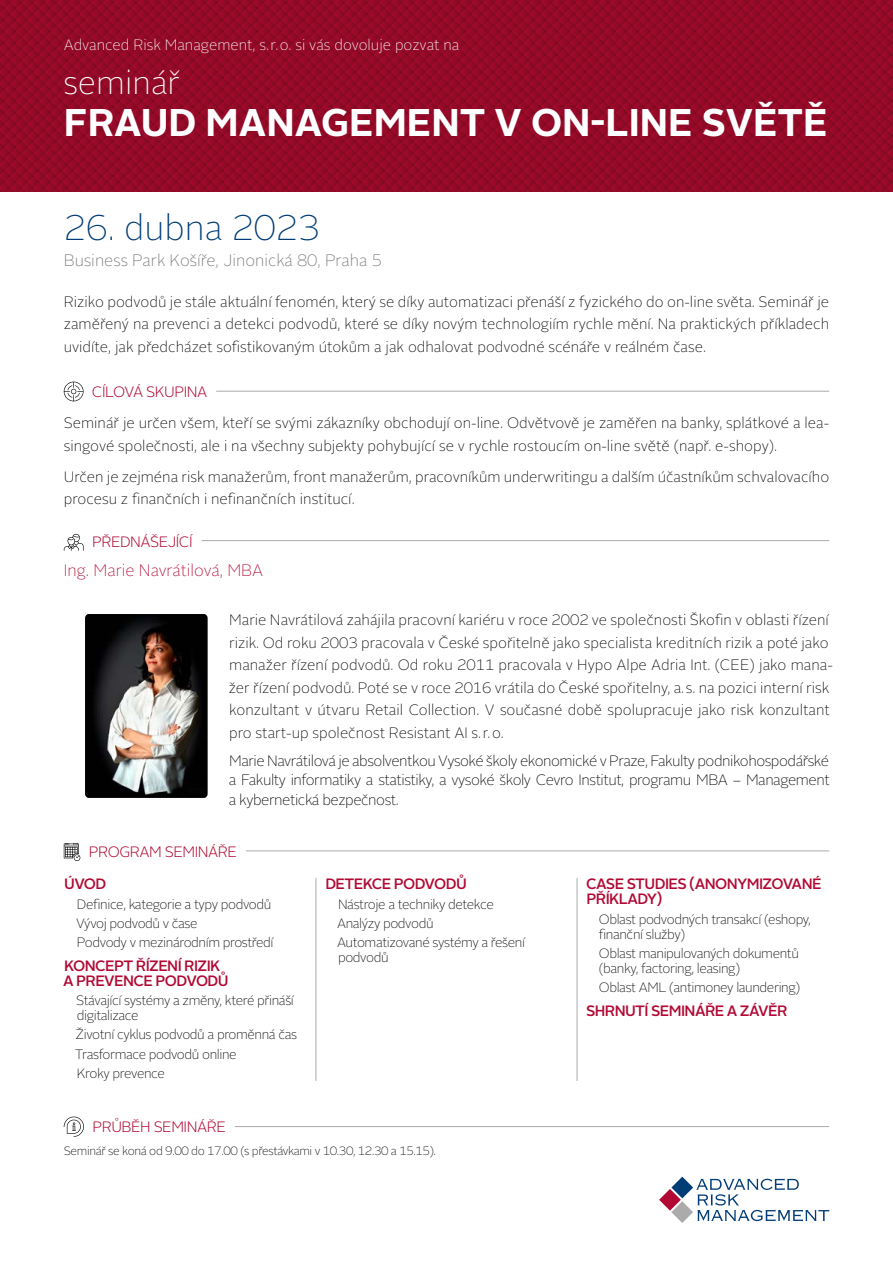
<style>
.page{position:relative;width:893px;height:1263px;background:#fff}
.page>*{position:absolute;margin:0;border:0;box-sizing:border-box;transform-origin:0 0}
.t1{font:700 38.55px "Alright Sans";color:#fff}
.t2{font:100 35.55px "Alright Sans";color:#003c76}
.t3{font:100 33px "Alright Sans";color:#fff}
.t4{font:100 16.5px "Alright Sans";color:#706f6f}
.t5{font:100 16.5px "Alright Sans";color:#b10933}
.chlebový_2021-11{font:100 15px/22.5px "Alright Sans";color:#000}
.text{font:100 15px/19.5px "Alright Sans";letter-spacing:-.03em;color:#000;text-align:justify}
.část_upraveno{font:500 15px/15px "Alright Sans";letter-spacing:-.04em;color:#b10933}
.oddíl{font:300 15px "Alright Sans";letter-spacing:-.03em;color:#b10933}
.t6{font:100 15px "Alright Sans";color:#fff}
.položka_1_upraveno{font:100 13.5px/15px "Alright Sans";letter-spacing:-.03em;color:#000}
.průběh{font:100 12px "Alright Sans";letter-spacing:-.03em;color:#000}
</style>
<div class="page">
<img style="left:0;top:0;width:893px;height:191px">
<hr style="left:64px;top:391px;width:765px;height:1px;background:#acabab">
<div style="left:64px;top:389px;width:152px;height:10px;background:#fff"></div>
<svg style="left:64px;top:382px;width:20px;height:19px"></svg>
<hr style="left:64px;top:540px;width:765px;height:1px;background:#acabab">
<div style="left:64px;top:538px;width:138px;height:10px;background:#fff"></div>
<svg style="left:64px;top:534px;width:20px;height:17px"></svg>
<img style="left:85px;top:614px;width:123px;height:184px">
<svg style="left:659px;top:1177px;width:170px;height:46px"></svg>
<hr style="left:316px;top:878px;width:1px;height:203px;background:#acabab">
<hr style="left:577px;top:878px;width:1px;height:203px;background:#acabab">
<hr style="left:64px;top:850px;width:765px;height:1px;background:#acabab">
<div style="left:64px;top:848px;width:182px;height:11px;background:#fff"></div>
<svg style="left:64px;top:843px;width:16px;height:18px"></svg>
<hr style="left:64px;top:1126px;width:765px;height:1px;background:#acabab">
<div style="left:64px;top:1124px;width:171px;height:10px;background:#fff"></div>
<svg style="left:64px;top:1116px;width:20px;height:21px"></svg>
<p class="t6" style="left:64px;top:34px;width:397px">Advanced Risk Management, s. r. o. si vás dovoluje pozvat na</p>
<p class="t3" style="left:63px;top:60px;width:118px">seminář</p>
<p class="t1" style="left:64px;top:95px;width:765px">FRAUD MANAGEMENT V ON-LINE SVĚTĚ</p>
<p class="t2" style="left:64px;top:204px;width:258px">26. dubna 2023</p>
<p class="t4" style="left:64px;top:249px;width:320px">Business Park Košíře, Jinonická 80, Praha 5</p>
<p class="chlebový_2021-11" style="left:64px;top:291px;width:767px;text-align:justify">Riziko podvodů je stále aktuální fenomén, který se díky automatizaci přenáší z fyzického do on-line světa. Seminář je zaměřený na prevenci a detekci podvodů, které se díky novým technologiím rychle mění. Na praktických příkladech uvidíte, jak předcházet sofistikovaným útokům a jak odhalovat podvodné scénáře v reálném čase.</p>
<p class="oddíl" style="left:92px;top:382px;width:117px">CÍLOVÁ SKUPINA</p>
<p class="chlebový_2021-11" style="left:64px;top:412px;width:767px">Seminář je určen všem, kteří se svými zákazníky obchodují on-line. Odvětvově je zaměřen na banky, splátkové a lea&shy;singové společnosti, ale i na všechny subjekty pohybující se v rychle rostoucím on-line světě (např. e-shopy).</p>
<p class="chlebový_2021-11" style="left:64px;top:465px;width:767px">Určen je zejména risk manažerům, front manažerům, pracovníkům underwritingu a dalším účastníkům schvalovacího procesu z finančních i nefinančních institucí.</p>
<p class="oddíl" style="left:92px;top:531px;width:102px">PŘEDNÁŠEJÍCÍ</p>
<p class="t5" style="left:64px;top:559px;width:201px">Ing. Marie Navrátilová, MBA</p>
<p class="chlebový_2021-11" style="left:229px;top:609px;width:606px">Marie Navrátilová zahájila pracovní kariéru v roce 2002 ve společnosti Škofin v oblasti řízení rizik. Od roku 2003 pracovala v České spořitelně jako specialista kreditních rizik a poté jako manažer řízení podvodů. Od roku 2011 pracovala v Hypo Alpe Adria Int. (CEE) jako mana&shy;žer řízení podvodů. Poté se v roce 2016 vrátila do České spořitelny, a. s. na pozici interní risk konzultant v útvaru Retail Collection. V současné době spolupracuje jako risk konzultant pro start-up společnost Resistant AI s. r. o.</p>
<p class="text" style="left:229px;top:751px;width:602px">Marie Navrátilová je absolventkou Vysoké školy ekonomické v Praze, Fakulty podnikohospodářské a Fakulty informatiky a statistiky, a vysoké školy Cevro Institut, programu MBA – Management a kybernetická bezpečnost.</p>
<p class="oddíl" style="left:89px;top:841px;width:150px">PROGRAM SEMINÁŘE</p>
<p class="část_upraveno" style="left:64px;top:877px;width:44px">ÚVOD</p>
<p class="položka_1_upraveno" style="left:77px;top:897px;width:196px">Definice, kategorie a typy podvodů</p>
<p class="položka_1_upraveno" style="left:76px;top:916px;width:123px">Vývoj podvodů v čase</p>
<p class="položka_1_upraveno" style="left:77px;top:935px;width:198px">Podvody v mezinárodním prostředí</p>
<p class="část_upraveno" style="left:63px;top:958px;width:167px">KONCEPT ŘÍZENÍ RIZIK<br>A PREVENCE PODVODŮ</p>
<p class="položka_1_upraveno" style="left:76px;top:993px;width:219px">Stávající systémy a změny, které přináší digitalizace</p>
<p class="položka_1_upraveno" style="left:76px;top:1027px;width:223px">Životní cyklus podvodů a proměnná čas</p>
<p class="položka_1_upraveno" style="left:75px;top:1046px;width:163px">Trasformace podvodů online</p>
<p class="položka_1_upraveno" style="left:77px;top:1066px;width:90px">Kroky prevence</p>
<p class="část_upraveno" style="left:325px;top:877px;width:143px">DETEKCE PODVODŮ</p>
<p class="položka_1_upraveno" style="left:338px;top:897px;width:157px">Nástroje a techniky detekce</p>
<p class="položka_1_upraveno" style="left:337px;top:916px;width:98px">Analýzy podvodů</p>
<p class="položka_1_upraveno" style="left:337px;top:935px;width:190px">Automatizované systémy a řešení podvodů</p>
<p class="oddíl" style="left:92px;top:1117px;width:135px">PRŮBĚH SEMINÁŘE</p>
<p class="průběh" style="left:64px;top:1143px;width:374px">Seminář se koná od 9.00 do 17.00 (s přestávkami v 10.30, 12.30 a 15.15).</p>
<p class="část_upraveno" style="left:586px;top:877px;width:237px">CASE STUDIES (ANONYMIZOVANÉ<br>PŘÍKLADY)</p>
<p class="položka_1_upraveno" style="left:599px;top:912px;width:214px">Oblast podvodných transakcí (eshopy, finanční služby)</p>
<p class="položka_1_upraveno" style="left:599px;top:946px;width:202px">Oblast manipulovaných dokumentů (banky, factoring, leasing)</p>
<p class="položka_1_upraveno" style="left:599px;top:980px;width:203px">Oblast AML (antimoney laundering)</p>
<p class="část_upraveno" style="left:586px;top:1003px;width:203px">SHRNUTÍ SEMINÁŘE A ZÁVĚR</p>
</div>
